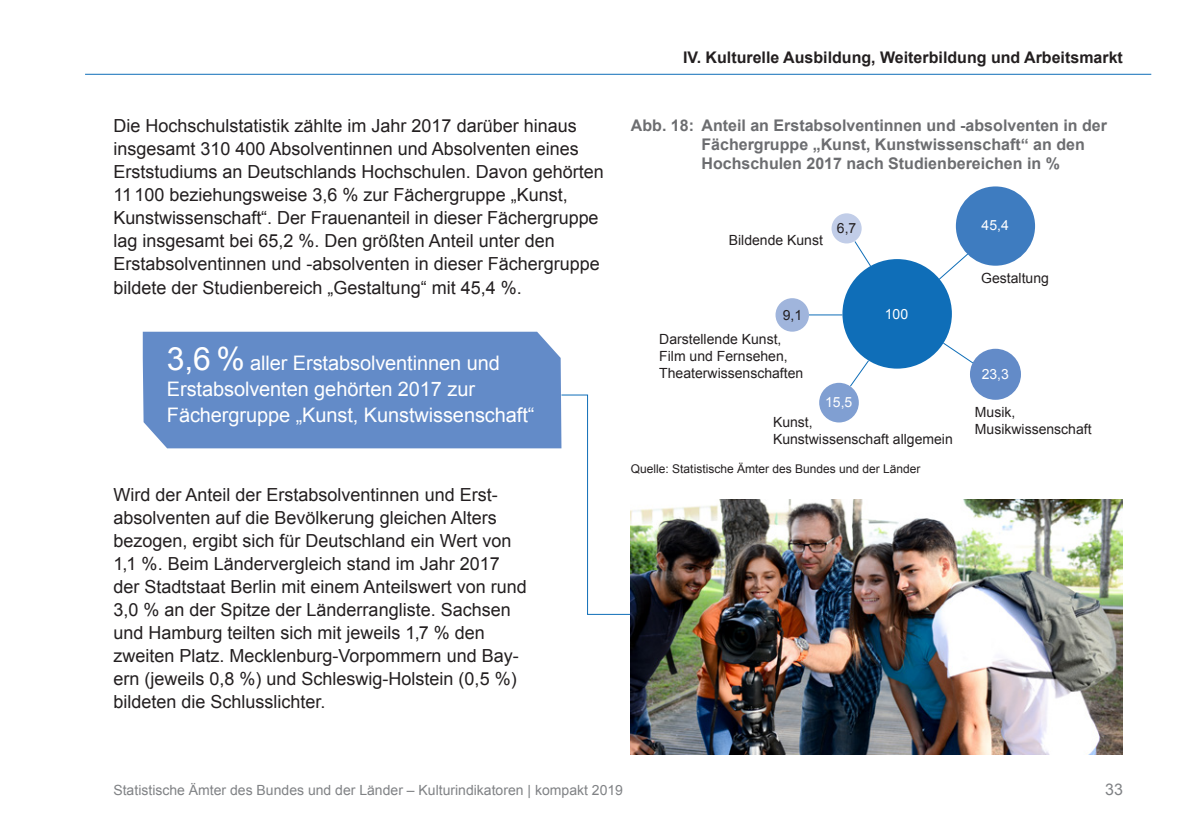
<style>
.page{position:relative;width:1191px;height:840px;background:#fff}
.page>*{position:absolute;margin:0;border:0;box-sizing:border-box;transform-origin:0 0}
.t1{font:20px/26px "Arial";letter-spacing:-.005em;color:#fff}
.t2{font:18px/23px "Arial";color:#231f20}
.t3{font:700 16px/19.2px "Arial";color:#6c6d70}
.t4{font:700 16px "Arial";color:#231f20}
.t5{font:16px "Arial";color:#808285}
.t6{font:14px/16.8px "Arial";color:#231f20}
.t7{font:14px "Arial";color:#808285}
.t8{font:14px "Arial";color:#fff}
.t9{font:12px "Arial";color:#231f20}
.s1{font-size:32px}
</style>
<div class="page">
<hr style="left:85px;top:74px;width:1066px;height:1px;background:#0f6eb8">
<svg style="left:560px;top:394px;width:71px;height:221px"></svg>
<img style="left:631px;top:499px;width:492px;height:255px">
<div style="left:143px;top:331px;width:418px;height:117px;background:#638bc8"></div>
<div style="left:842px;top:259px;width:110px;height:109px;background:#0f6eb8;border-radius:50%"></div>
<div style="left:956px;top:186px;width:79px;height:79px;background:#3e7cc0;border-radius:50%"></div>
<div style="left:970px;top:348px;width:51px;height:51px;background:#638bc8;border-radius:50%"></div>
<div style="left:819px;top:382px;width:40px;height:40px;background:#809fd2;border-radius:50%"></div>
<div style="left:775px;top:298px;width:34px;height:33px;background:#a0b5dc;border-radius:50%"></div>
<div style="left:831px;top:213px;width:30px;height:30px;background:#c1cde8;border-radius:50%"></div>
<hr style="left:809px;top:314px;width:33px;height:1px;background:#0f6eb8">
<svg style="left:853px;top:240px;width:19px;height:28px"></svg>
<svg style="left:937px;top:252px;width:32px;height:29px"></svg>
<svg style="left:942px;top:341px;width:32px;height:23px"></svg>
<svg style="left:849px;top:359px;width:21px;height:28px"></svg>
<p class="t2" style="left:113px;top:115px;width:492px">Die Hochschulstatistik zählte im Jahr 2017 darüber hinaus insgesamt 310 400 Absolventinnen und Absolventen eines Erststudiums an Deutschlands Hochschulen. Davon gehörten 11100 beziehungsweise 3,6 % zur Fächergruppe „Kunst, Kunstwissenschaft“. Der Frauenanteil in dieser Fächergruppe lag insgesamt bei 65,2 %. Den größten Anteil unter den Erstabsolventinnen und -absolventen in dieser Fächergruppe bildete der Studienbereich „Gestaltung“ mit 45,4 %.</p>
<p class="t1" style="left:167px;top:350px;width:369px"><span class="s1">3,6 %</span> aller Erstabsolventinnen und<br>Erstabsolventen gehörten 2017 zur<br>Fächergruppe „Kunst, Kunstwissenschaft“</p>
<p class="t2" style="left:113px;top:483px;width:415px">Wird der Anteil der Erstabsolventinnen und Erst&shy;absolventen auf die Bevölkerung gleichen Alters bezogen, ergibt sich für Deutschland ein Wert von 1,1 %. Beim Ländervergleich stand im Jahr 2017 der Stadtstaat Berlin mit einem Anteilswert von rund 3,0 % an der Spitze der Länderrangliste. Sachsen und Hamburg teilten sich mit jeweils 1,7 % den zweiten Platz. Mecklenburg-Vorpommern und Bay&shy;ern (jeweils 0,8 %) und Schleswig-Holstein (0,5 %) bildeten die Schlusslichter.</p>
<p class="t4" style="left:683px;top:46px;width:441px">IV. Kulturelle Ausbildung, Weiterbildung und Arbeitsmarkt</p>
<p class="t3" style="left:701px;top:116px;width:407px;text-indent:-71px">Abb. 18: Anteil an Erstabsolventinnen und -absolventen in der<br>Fächergruppe „Kunst, Kunstwissenschaft“ an den<br>Hochschulen 2017 nach Studienbereichen in %</p>
<p class="t6" style="left:729px;top:231px;width:96px">Bildende Kunst</p>
<p class="t6" style="left:837px;top:219px;width:21px">6,7</p>
<p class="t6" style="left:783px;top:306px;width:21px">9,1</p>
<p class="t8" style="left:884px;top:305px;width:25px">100</p>
<p class="t8" style="left:981px;top:216px;width:29px">45,4</p>
<p class="t6" style="left:981px;top:269px;width:69px">Gestaltung</p>
<p class="t6" style="left:659px;top:331px;width:145px">Darstellende Kunst,<br>Film und Fernsehen,<br>Theaterwissenschaften</p>
<p class="t6" style="left:773px;top:413px;width:181px">Kunst,<br>Kunstwissenschaft allgemein</p>
<p class="t6" style="left:975px;top:404px;width:118px">Musik,<br>Musikwissenschaft</p>
<p class="t8" style="left:981px;top:365px;width:29px">23,3</p>
<p class="t8" style="left:825px;top:393px;width:29px">15,5</p>
<p class="t9" style="left:631px;top:460px;width:291px">Quelle: Statistische Ämter des Bundes und der Länder</p>
<p class="t7" style="left:113px;top:780px;width:511px">Statistische Ämter des Bundes und der Länder – Kulturindikatoren | kompakt 2019</p>
<p class="t5" style="left:1105px;top:778px;width:19px">33</p>
</div>
